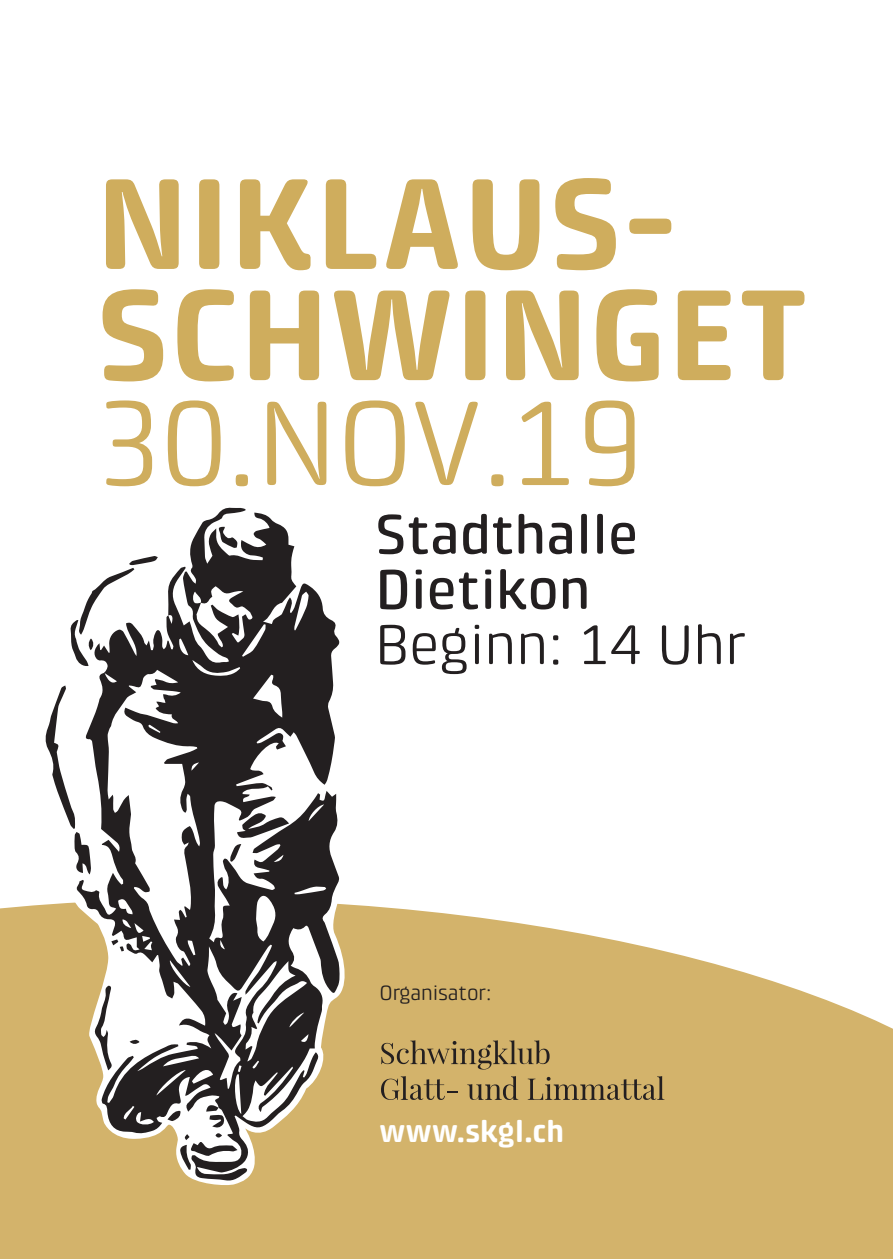
<style>
.page{position:relative;width:893px;height:1259px;background:#fff}
.page>*{position:absolute;margin:0;border:0;box-sizing:border-box;transform-origin:0 0}
.t1{font:700 131.7px/111.3px "Klint Rounded Std";color:#cfad5d}
.t2{font:122.7px "Klint Rounded Std";letter-spacing:-.01em;color:#cfad5d}
.t3{font:500 57px/55.2px "Klint Rounded Std";color:#231f20}
.t4{font:57px "Klint Rounded Std";color:#231f20}
.t5{font:700 31.8px "Klint Rounded Std";letter-spacing:-.01em;color:#fff}
.t6{font:21px "Klint Rounded Std";letter-spacing:-.01em;color:#231f20}
</style>
<div class="page">
<svg style="left:0;top:905px;width:893px;height:354px;background:#d8bb7c"></svg>
<div style="left:23px;top:902px;width:342px;height:284px;background:#d3b36b"></div>
<svg style="left:74px;top:507px;width:267px;height:674px"></svg>
<svg style="left:237px;top:812px;width:52px;height:26px"></svg>
<svg style="left:94px;top:985px;width:18px;height:85px"></svg>
<svg style="left:45px;top:685px;width:46px;height:189px"></svg>
<svg style="left:218px;top:527px;width:20px;height:21px"></svg>
<svg style="left:230px;top:844px;width:11px;height:18px"></svg>
<svg style="left:70px;top:556px;width:88px;height:111px"></svg>
<svg style="left:130px;top:1038px;width:10px;height:6px"></svg>
<svg style="left:111px;top:939px;width:13px;height:12px"></svg>
<svg style="left:167px;top:1104px;width:70px;height:65px"></svg>
<svg style="left:381px;top:1040px;width:169px;height:29px;background:#ae945b"></svg>
<svg style="left:381px;top:1076px;width:76px;height:24px;background:#ad935a"></svg>
<svg style="left:467px;top:1076px;width:51px;height:24px"></svg>
<svg style="left:528px;top:1076px;width:136px;height:24px;background:#a88f58"></svg>
<h1 class="t1" style="left:96px;top:165px;width:714px">NIKLAUS-<br>SCHWINGET</h1>
<h2 class="t2" style="left:96px;top:373px;width:549px">30.NOV.19</h2>
<p class="t3" style="left:375px;top:505px;width:265px">Stadthalle<br>Dietikon</p>
<p class="t4" style="left:375px;top:612px;width:373px">Beginn: 14 Uhr</p>
<p class="t6" style="left:380px;top:981px;width:113px">Organisator:</p>
<p class="t5" style="left:379px;top:1113px;width:186px">www.skgl.ch</p>
</div>
